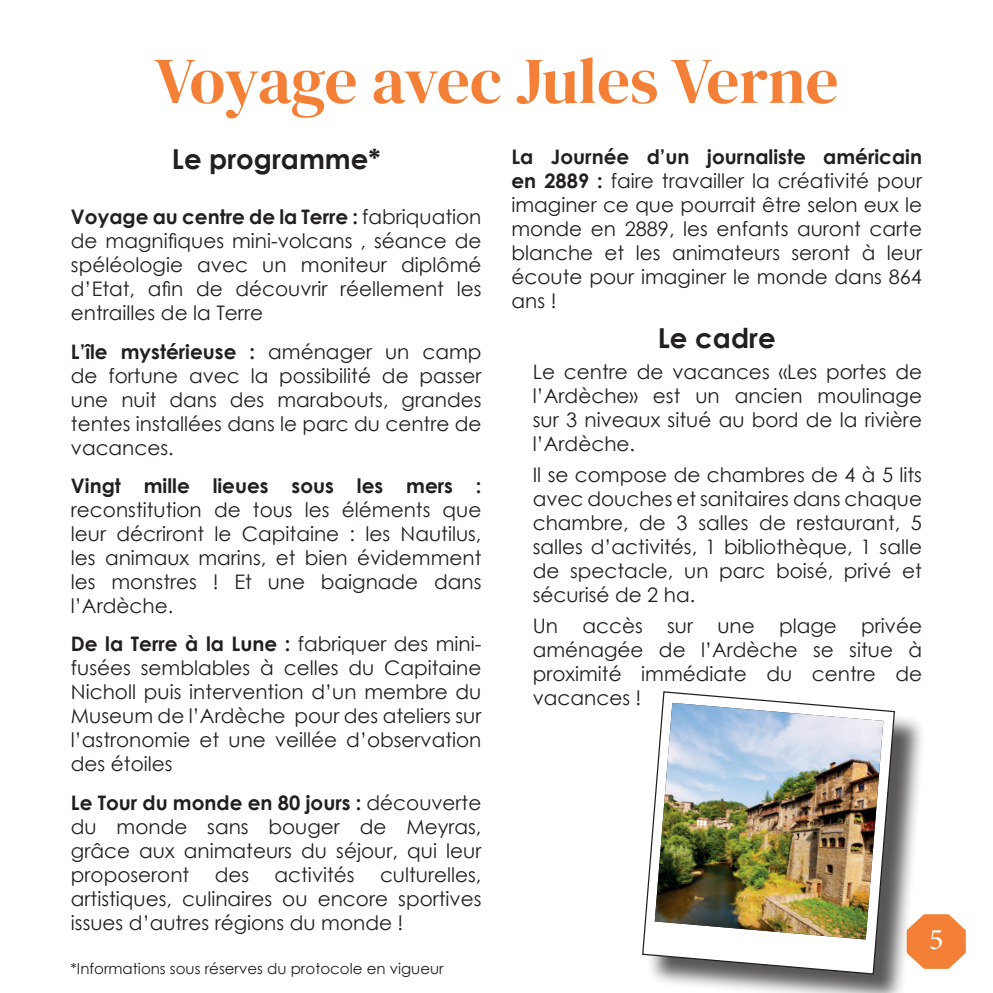
<style>
.page{position:relative;width:993px;height:993px;background:#fff}
.page>*{position:absolute;margin:0;border:0;box-sizing:border-box;transform-origin:0 0}
.t1{font:65px "DM Serif Display";letter-spacing:-.01em;color:#f48037}
.t2{font:30px "Minion Pro";color:#fff}
.t3{font:700 27.5px "Century Gothic";color:#231f20}
.t4{font:20px/24px "Century Gothic";color:#231f20;text-align:justify}
.t5{font:700 20px "Century Gothic";color:#231f20}
.t6{font:15px "Century Gothic";color:#231f20}
.s1{font-weight:700}
</style>
<div class="page">
<svg style="left:925px;top:914px;width:41px;height:55px;background:#f59051"></svg>
<div style="left:645px;top:695px;width:280px;height:297px;background:#231f20;opacity:.75"></div>
<svg style="left:642px;top:691px;width:253px;height:283px"></svg>
<img style="left:654px;top:702px;width:229px;height:237px">
<h1 class="t1" style="left:154px;top:43px;width:685px">Voyage avec Jules Verne</h1>
<h3 class="t3" style="left:172px;top:138px;width:210px">Le programme*</h3>
<p class="t4" style="left:71px;top:205px;width:412px"><span class="s1">Voyage au centre de la Terre :</span> fabriquation de magnifiques mini-volcans , séance de spéléologie avec un moniteur diplômé d’Etat, afin de découvrir réellement les entrailles de la Terre</p>
<p class="t4" style="left:71px;top:339px;width:412px"><span class="s1">L’île mystérieuse :</span> aménager un camp de fortune avec la possibilité de passer une nuit dans des marabouts, grandes tentes installées dans le parc du centre de vacances.</p>
<p class="t5" style="left:71px;top:470px;width:412px">Vingt mille lieues sous les mers :</p>
<p class="t4" style="left:71px;top:497px;width:412px">reconstitution de tous les éléments que leur décriront le Capitaine : les Nautilus, les animaux marins, et bien évidemment les monstres ! Et une baignade dans l’Ardèche.</p>
<p class="t4" style="left:71px;top:631px;width:412px"><span class="s1">De la Terre à la Lune :</span> fabriquer des mini&shy;fusées semblables à celles du Capitaine Nicholl puis intervention d’un membre du Museum de l’Ardèche pour des ateliers sur l’astronomie et une veillée d’observation des étoiles</p>
<p class="t4" style="left:71px;top:789px;width:412px"><span class="s1">Le Tour du monde en 80 jours :</span> découverte du monde sans bouger de Meyras, grâce aux animateurs du séjour, qui leur proposeront</p>
<p class="t4" style="left:511px;top:144px;width:412px"><span class="s1">La Journée d’un journaliste américain en 2889 :</span> faire travailler la créativité pour imaginer ce que pourrait être selon eux le monde en 2889, les enfants auront carte blanche et les animateurs seront à leur écoute pour imaginer le monde dans 864 ans !</p>
<h3 class="t3" style="left:657px;top:317px;width:119px">Le cadre</h3>
<p class="t4" style="left:532px;top:359px;width:390px">Le centre de vacances «Les portes de l’Ardèche» est un ancien moulinage sur 3 niveaux situé au bord de la rivière l’Ardèche.</p>
<p class="t4" style="left:532px;top:462px;width:390px">Il se compose de chambres de 4 à 5 lits avec douches et sanitaires dans chaque chambre, de 3 salles de restaurant, 5 salles d’activités, 1 bibliothèque, 1 salle de spectacle, un parc boisé, privé et sécurisé de 2 ha.</p>
<p class="t4" style="left:532px;top:613px;width:390px">Un accès sur une plage privée aménagée de l’Ardèche se situe à proximité immédiate du centre de vacances !</p>
<p class="t4" style="left:215px;top:861px;width:36px">des</p>
<p class="t4" style="left:274px;top:861px;width:81px">activités</p>
<p class="t4" style="left:71px;top:861px;width:412px;text-indent:309px">culturelles, artistiques, culinaires ou encore sportives issues d’autres régions du monde !</p>
<p class="t6" style="left:71px;top:957px;width:374px">*Informations sous réserves du protocole en vigueur</p>
<h2 class="t2" style="left:928px;top:918px;width:16px">5</h2>
</div>
